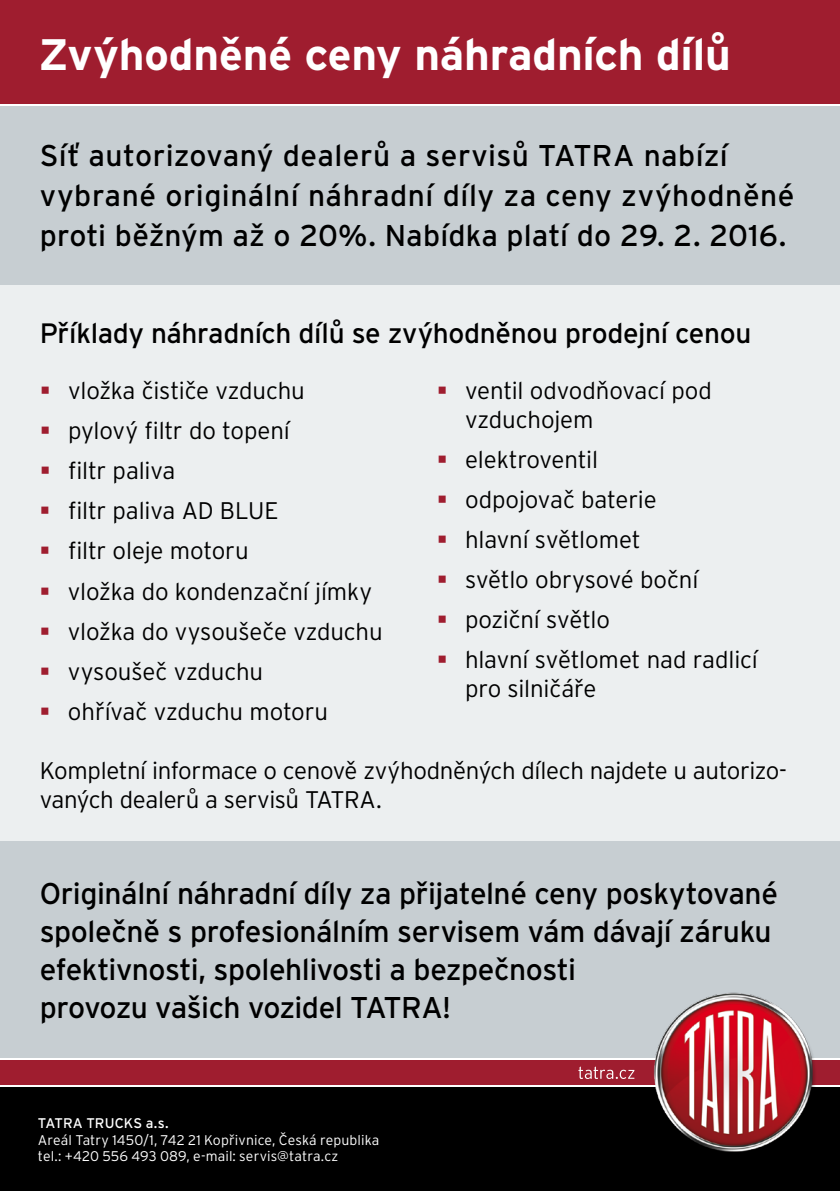
<style>
.page{position:relative;width:840px;height:1191px;background:#fff}
.page>*{position:absolute;margin:0;border:0;box-sizing:border-box;transform-origin:0 0}
.t1{font:700 44px "Interstate CE";letter-spacing:-.005em;color:#fff}
.t2{font:30px/38px "Interstate CE";letter-spacing:-.01em;color:#000}
.t3{font:30px/40px "Interstate CE";letter-spacing:.015em;color:#000}
.t4{font:28px "Interstate CE";letter-spacing:-.015em;color:#000}
.t5{font:300 24px/40.2px "Interstate CE";letter-spacing:-.01em;color:#000}
.t6{font:300 14px/16.8px "Interstate CE";letter-spacing:.005em;color:#fff}
.t7{font:14px "Interstate CE";letter-spacing:.005em;color:#fff}
</style>
<div class="page">
<div style="left:0;top:0;width:839px;height:1191px;background:#c7ced2"></div>
<div style="left:0;top:285px;width:839px;height:556px;background:#eceff0"></div>
<div style="left:0;top:0;width:839px;height:104px;background:#9f1d2f"></div>
<hr style="left:0;top:104px;width:839px;height:1px;background:#fff">
<div style="left:0;top:1087px;width:839px;height:104px;background:#000"></div>
<div style="left:0;top:1059px;width:839px;height:26px;background:#9f1d2f"></div>
<hr style="left:0;top:1085px;width:839px;height:2px;background:#fff">
<hr style="left:0;top:1058px;width:839px;height:1px;background:#fff">
<img style="left:641px;top:992px;width:183px;height:160px">
<svg style="left:578px;top:1066px;width:56px;height:13px"></svg>
<h1 class="t1" style="left:38px;top:25px;width:693px">Zvýhodněné ceny náhradních dílů</h1>
<p class="t3" style="left:40px;top:135px;width:755px">Síť autorizovaný dealerů a servisů TATRA nabízí vybrané originální náhradní díly za ceny zvýhodněné proti běžným až o 20%. Nabídka platí do 29. 2. 2016.</p>
<p class="t4" style="left:40px;top:315px;width:712px">Příklady náhradních dílů se zvýhodněnou prodejní cenou</p>
<p class="t5" style="left:68px;top:370px;width:316px">vložka čističe vzduchu<br>pylový filtr do topení<br>filtr paliva<br>filtr paliva AD BLUE<br>filtr oleje motoru<br>vložka do kondenzační jímky vložka do vysoušeče vzduchu vysoušeč vzduchu<br>ohřívač vzduchu motoru</p>
<p class="t5" style="left:465px;top:375px;width:248px;line-height:28.8px">ventil odvodňovací pod vzduchojem</p>
<p class="t5" style="left:465px;top:439px;width:294px">elektroventil<br>odpojovač baterie<br>hlavní světlomet<br>světlo obrysové boční poziční světlo<br>hlavní světlomet nad radlicí</p>
<p class="t5" style="left:465px;top:668px;width:133px">pro silničáře</p>
<p class="t5" style="left:40px;top:756px;width:748px;line-height:28.8px">Kompletní informace o cenově zvýhodněných dílech najdete u autorizo&shy;vaných dealerů a servisů TATRA.</p>
<p class="t2" style="left:40px;top:874px;width:739px">Originální náhradní díly za přijatelné ceny poskytované společně s profesionálním servisem vám dávají záruku efektivnosti, spolehlivosti a bezpečnosti<br>provozu vašich vozidel TATRA!</p>
<p class="t7" style="left:38px;top:1113px;width:132px">TATRA TRUCKS a.s.</p>
<p class="t6" style="left:38px;top:1131px;width:343px">Areál Tatry 1450/1, 742 21 Kopřivnice, Česká republika tel.: +420 556 493 089, e-mail: servis@tatra.cz</p>
</div>
